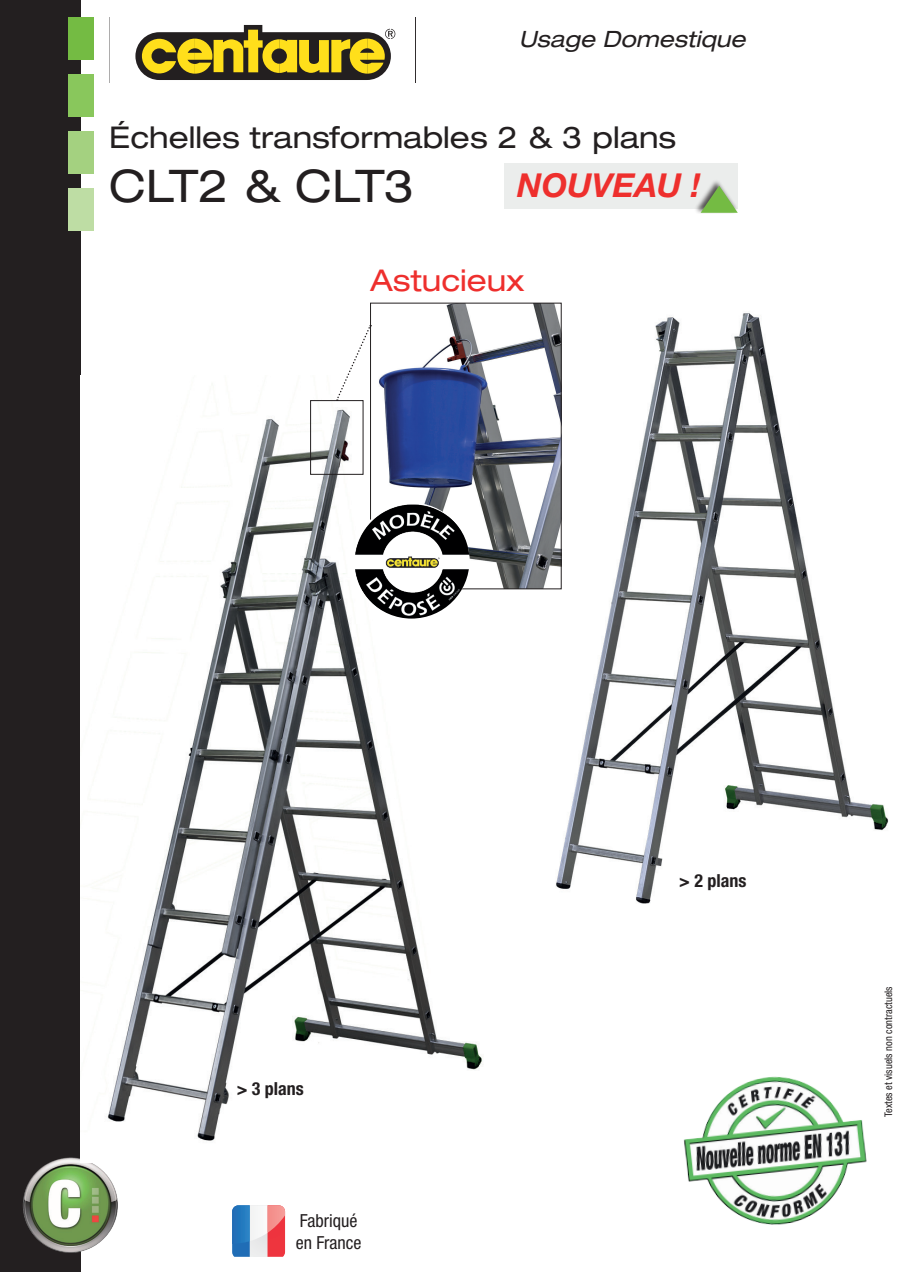
<style>
.page{position:relative;width:902px;height:1272px;background:#fff}
.page>*{position:absolute;margin:0;border:0;box-sizing:border-box;transform-origin:0 0}
.t1{font:expanded 45px "Helvetica Neue LT Std";color:#231f20}
.t2{font:italic 700 33px "Helvetica Neue LT Std";color:#ee2f2d}
.t3{font:expanded 30px "Helvetica Neue LT Std";color:#231f20}
.t4{font:expanded 30px "Helvetica Neue LT Std";color:#ee2f2d}
.t5{font:italic expanded 22.5px "Helvetica Neue LT Std";color:#231f20}
.t6{font:condensed 18px/21.6px "Helvetica Neue LT Std";color:#231f20}
.t7{font:700 condensed 18px "Helvetica Neue LT Std";color:#231f20}
.t8{font:condensed 10.5px "Helvetica Neue LT Std";color:#231f20}
</style>
<div class="page">
<img style="left:519px;top:302px;width:370px;height:602px">
<div style="left:0;top:0;width:81px;height:1271px;background:#231f20"></div>
<div style="left:68px;top:18px;width:26px;height:42px;background:#74bb43"></div>
<div style="left:68px;top:74px;width:26px;height:43px;background:#89c75c"></div>
<div style="left:68px;top:131px;width:26px;height:43px;background:#a4d180"></div>
<div style="left:68px;top:188px;width:26px;height:42px;background:#bedda4"></div>
<img style="left:22px;top:1143px;width:96px;height:110px">
<svg style="left:109px;top:18px;width:287px;height:64px"></svg>
<img style="left:81px;top:401px;width:428px;height:760px">
<img style="left:372px;top:305px;width:187px;height:282px">
<div style="left:370px;top:303px;width:191px;height:286px;border:1px solid #231f20"></div>
<div style="left:310px;top:400px;width:53px;height:74px;border:1px solid #231f20"></div>
<svg style="left:336px;top:325px;width:35px;height:76px"></svg>
<img style="left:353px;top:502px;width:116px;height:116px;border-radius:58px">
<div style="left:504px;top:163px;width:233px;height:45px;background:#ebedec"></div>
<div style="left:693px;top:178px;width:45px;height:36px;background:#231f20;opacity:.75"></div>
<svg style="left:700px;top:186px;width:37px;height:27px"></svg>
<svg style="left:232px;top:1205px;width:53px;height:51px"></svg>
<img style="left:683px;top:1076px;width:184px;height:149px">
<p class="t5" style="left:518px;top:26px;width:228px">Usage Domestique</p>
<p class="t3" style="left:109px;top:119px;width:568px">Échelles transformables 2 &amp; 3 plans</p>
<h1 class="t1" style="left:109px;top:159px;width:307px">CLT2 &amp; CLT3</h1>
<p class="t2" style="left:517px;top:165px;width:185px">NOUVEAU !</p>
<p class="t4" style="left:370px;top:262px;width:155px">Astucieux</p>
<p class="t7" style="left:237px;top:1077px;width:69px">&gt; 3 plans</p>
<p class="t6" style="left:296px;top:1209px;width:67px">Fabriqué en France</p>
<p class="t7" style="left:679px;top:869px;width:69px">&gt; 2 plans</p>
<p class="t8" style="left:882px;top:1117px;width:132px;rotate:-90deg">Textes et visuels non contractuels</p>
</div>
